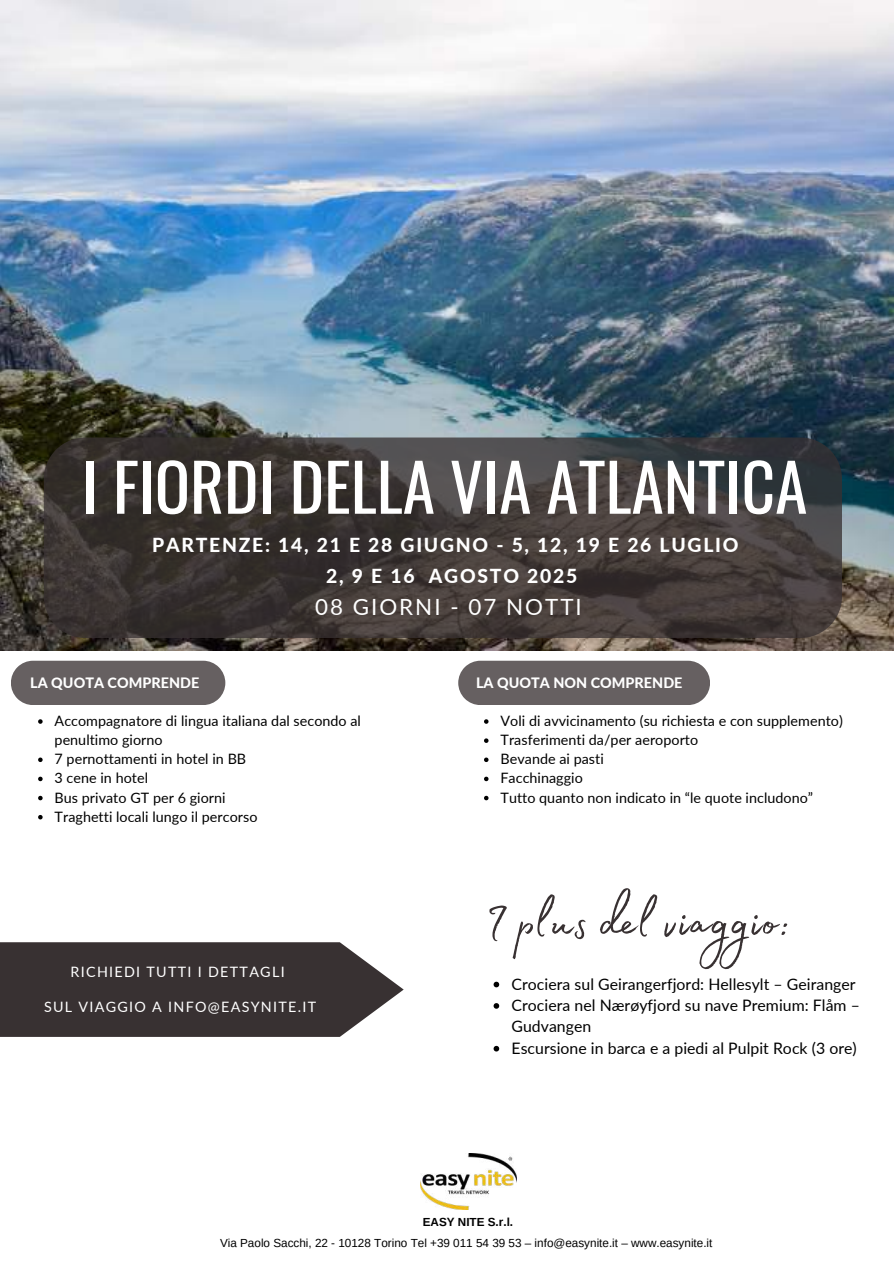
<style>
.page{position:relative;width:894px;height:1264px;background:#fff}
.page>*{position:absolute;margin:0;border:0;box-sizing:border-box;transform-origin:0 0}
.t1{font:65.4px "Oswald";color:#fff}
.t2{font:60.75px "Madelyn Fill";letter-spacing:.005em;color:#383132}
.t3{font:22.35px "Lato";letter-spacing:.09em;color:#fff}
.t4{font:800 19.35px/30.3px "Lato";letter-spacing:.09em;color:#fff}
.t5{font:15.75px/21.3px "Lato";letter-spacing:.005em;color:#000}
.t6{font:14.25px/19.2px "Lato";letter-spacing:.005em;color:#000}
.t7{font:14.25px "Lato";letter-spacing:.09em;color:#fff}
.t8{font:800 14.25px "Lato";color:#fff}
.t9{font:11.7px "Arimo";color:#000}
.t10{font:700 11.7px "Arimo";color:#000}
</style>
<div class="page">
<img style="left:0;top:0;width:893px;height:650px">
<svg style="left:44px;top:437px;width:797px;height:201px;background:#3f3938"></svg>
<div style="left:11px;top:660px;width:214px;height:45px;background:#666061"></div>
<div style="left:458px;top:660px;width:252px;height:45px;background:#666061"></div>
<img style="left:420px;top:1153px;width:96px;height:55px">
<svg style="left:0;top:942px;width:403px;height:94px;background:#474142"></svg>
<svg style="left:38px;top:719px;width:5px;height:4px"></svg>
<svg style="left:38px;top:757px;width:5px;height:5px"></svg>
<svg style="left:38px;top:776px;width:5px;height:5px"></svg>
<svg style="left:38px;top:795px;width:5px;height:5px"></svg>
<svg style="left:38px;top:815px;width:5px;height:4px"></svg>
<svg style="left:484px;top:719px;width:4px;height:4px"></svg>
<svg style="left:484px;top:738px;width:4px;height:5px"></svg>
<svg style="left:484px;top:757px;width:4px;height:5px"></svg>
<svg style="left:484px;top:776px;width:4px;height:5px"></svg>
<svg style="left:484px;top:795px;width:4px;height:5px"></svg>
<svg style="left:493px;top:981px;width:6px;height:6px"></svg>
<svg style="left:493px;top:1003px;width:6px;height:5px"></svg>
<svg style="left:493px;top:1045px;width:6px;height:6px"></svg>
<h1 class="t1" style="left:82px;top:435px;width:727px">I FIORDI DELLA VIA ATLANTICA</h1>
<h3 class="t4" style="left:326px;top:530px;width:413px;text-indent:-174px">PARTENZE: 14, 21 E 28 GIUGNO - 5, 12, 19 E 26 LUGLIO<br>2, 9 E 16 AGOSTO 2025</h3>
<h3 class="t3" style="left:315px;top:593px;width:268px">08 GIORNI - 07 NOTTI</h3>
<p class="t8" style="left:30px;top:673px;width:170px">LA QUOTA COMPRENDE</p>
<p class="t6" style="left:55px;top:711px;width:308px">Accompagnatore di lingua italiana dal secondo al penultimo giorno<br>7 pernottamenti in hotel in BB<br>3 cene in hotel<br>Bus privato GT per 6 giorni<br>Traghetti locali lungo il percorso</p>
<p class="t7" style="left:71px;top:963px;width:215px">RICHIEDI TUTTI I DETTAGLI</p>
<p class="t7" style="left:44px;top:997px;width:274px">SUL VIAGGIO A INFO@EASYNITE.IT</p>
<p class="t8" style="left:476px;top:673px;width:208px">LA QUOTA NON COMPRENDE</p>
<p class="t6" style="left:500px;top:711px;width:344px">Voli di avvicinamento (su richiesta e con supplemento)<br>Trasferimenti da/per aeroporto<br>Bevande ai pasti<br>Facchinaggio<br>Tutto quanto non indicato in “le quote includono”</p>
<h2 class="t2" style="left:484px;top:875px;width:307px">I plus del viaggio:</h2>
<p class="t5" style="left:511px;top:972px;width:350px">Crociera sul Geirangerfjord: Hellesylt – Geiranger Crociera nel Nærøyfjord su nave Premium: Flåm – Gudvangen<br>Escursione in barca e a piedi al Pulpit Rock (3 ore)</p>
<p class="t10" style="left:422px;top:1215px;width:92px">EASY NITE S.r.l.</p>
<p class="t9" style="left:220px;top:1236px;width:494px">Via Paolo Sacchi, 22 - 10128 Torino Tel +39 011 54 39 53 – info@easynite.it – www.easynite.it</p>
</div>
